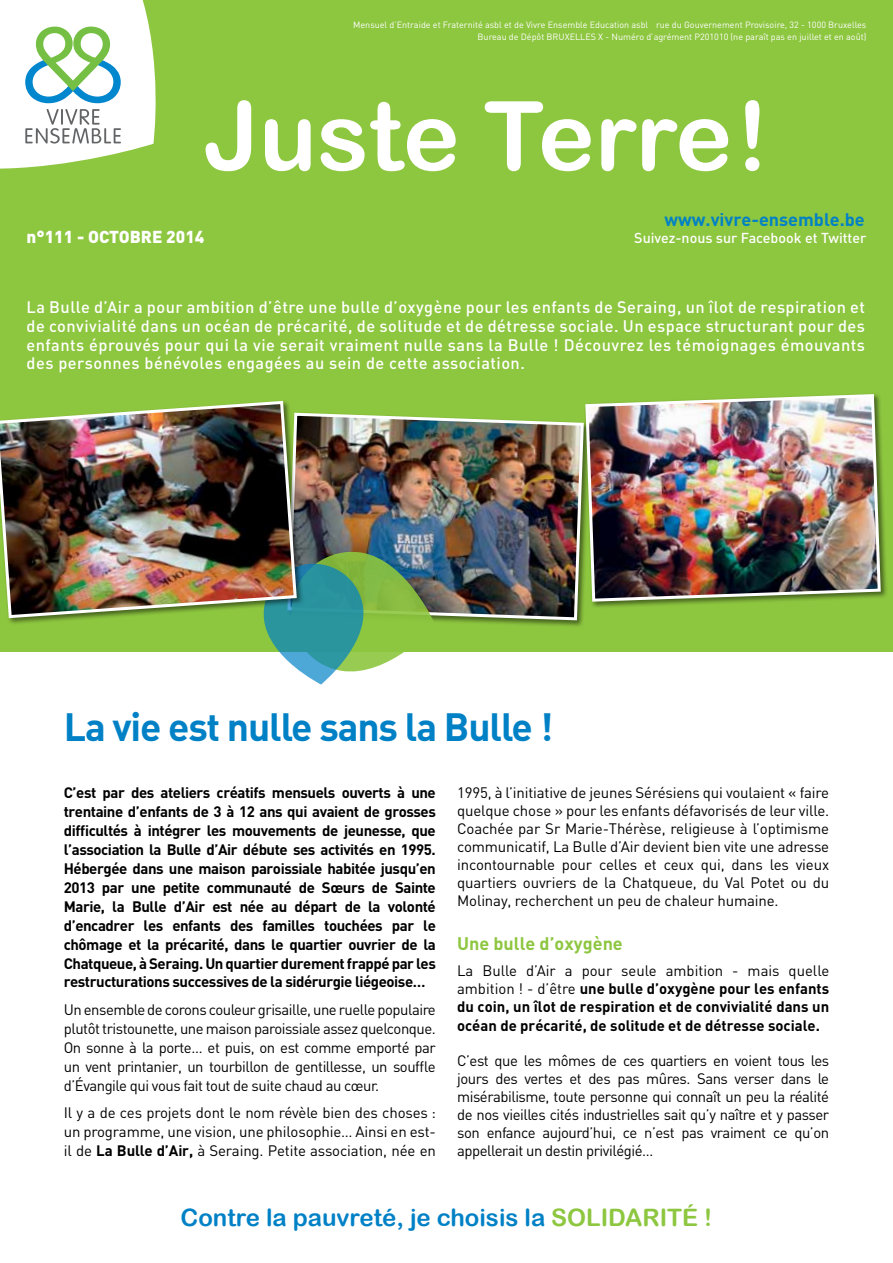
<style>
.page{position:relative;width:893px;height:1263px;background:#fff}
.page>*{position:absolute;margin:0;border:0;box-sizing:border-box;transform-origin:0 0}
.t1{font:96px "Arial Rounded MT Bold";color:#fff}
.t2{font:39px "DIN Bold Alternate";letter-spacing:-.03em;color:#0081c6}
.t3{font:24px "Arial Rounded MT Bold";color:#0081c6}
.t4{font:700 18px "DIN";color:#0081c6}
.t5{font:700 18px "DIN";color:#8dc63f}
.t6{font:900 17.1px "DIN";color:#fff}
.t7{font:500 16.5px/18.8px "DIN";letter-spacing:.03em;color:#fff;text-align:justify}
.t8{font:15px/18px "DIN";letter-spacing:-.03em;color:#000;text-align:justify}
.t9{font:700 15px/18.9px "DIN";letter-spacing:-.015em;color:#000;text-align:justify}
.t10{font:500 14.25px "DIN";color:#fff}
.t11{font:9px/12px "DIN";color:#fff;text-align:right}
.s1{font-weight:900;color:#8dc63f}
.s2{font-weight:700}
.s3{font-weight:400}
.s4{color:#8dc63f}
</style>
<div class="page">
<div style="left:0;top:0;width:893px;height:652px;background:#8dc63f"></div>
<img style="left:304px;top:413px;width:280px;height:209px">
<div style="left:584px;top:393px;width:304px;height:216px;background:#000;opacity:.5"></div>
<img style="left:584px;top:393px;width:298px;height:210px">
<svg style="left:265px;top:547px;width:171px;height:137px"></svg>
<div style="left:0;top:400px;width:304px;height:225px;background:#000;opacity:.5"></div>
<img style="left:0;top:400px;width:298px;height:220px">
<svg style="left:0;top:0;width:156px;height:169px;background:#dfeee0"></svg>
<p class="t11" style="left:353px;top:19px;width:515px">Mensuel d’Entraide et Fraternité asbl et de Vivre Ensemble Education asbl <span class="s1">|</span> rue du Gouvernement Provisoire, 32 - 1000 Bruxelles<br>Bureau de Dépôt BRUXELLES X - Numéro d’agrément P201010 (ne paraît pas en juillet et en août)</p>
<h1 class="t1" style="left:204px;top:79px;width:566px">Juste Terre!</h1>
<p class="t6" style="left:27px;top:226px;width:179px">n°111 - OCTOBRE 2014</p>
<p class="t4" style="left:665px;top:207px;width:202px">www.vivre-ensemble.be</p>
<p class="t10" style="left:634px;top:229px;width:234px">Suivez-nous sur Facebook et Twitter</p>
<p class="t7" style="left:27px;top:297px;width:840px">La Bulle d’Air a pour ambition d’être une bulle d’oxygène pour les enfants de Seraing, un îlot de respiration et de convivialité dans un océan de précarité, de solitude et de détresse sociale. Un espace structurant pour des enfants éprouvés pour qui la vie serait vraiment nulle sans la Bulle ! Découvrez les témoignages émouvants des personnes bénévoles engagées au sein de cette association.</p>
<h2 class="t2" style="left:64px;top:701px;width:491px">La vie est nulle sans la Bulle !</h2>
<p class="t9" style="left:64px;top:783px;width:374px">C’est par des ateliers créatifs mensuels ouverts à une trentaine d’enfants de 3 à 12 ans qui avaient de grosses difficultés à intégrer les mouvements de jeunesse, que l’association la Bulle d’Air débute ses activités en 1995.<br>Hébergée dans une maison paroissiale habitée jusqu’en 2013 par une petite communauté de Sœurs de Sainte Marie, la Bulle d’Air est née au départ de la volonté d’encadrer les enfants des familles touchées par le chômage et la précarité, dans le quartier ouvrier de la Chatqueue, à Seraing. Un quartier durement frappé par les restructurations successives de la sidérurgie liégeoise…</p>
<p class="t8" style="left:64px;top:1000px;width:374px;line-height:18.9px">Un ensemble de corons couleur grisaille, une ruelle populaire plutôt tristounette, une maison paroissiale assez quelconque.<br>On sonne à la porte… et puis, on est comme emporté par un vent printanier, un tourbillon de gentillesse, un souffle d’Évangile qui vous fait tout de suite chaud au cœur.</p>
<p class="t8" style="left:64px;top:1103px;width:374px;line-height:18.9px">Il y a de ces projets dont le nom révèle bien des choses : un programme, une vision, une philosophie… Ainsi en est&shy;il de <span class="s2">La Bulle d’Air,</span> à Seraing. Petite association, née en</p>
<p class="t8" style="left:457px;top:783px;width:374px">1995, à l’initiative de jeunes Sérésiens qui voulaient « faire quelque chose » pour les enfants défavorisés de leur ville.<br>Coachée par Sr Marie-Thérèse, religieuse à l’optimisme communicatif, La Bulle d’Air devient bien vite une adresse incontournable pour celles et ceux qui, dans les vieux quartiers ouvriers de la Chatqueue, du Val Potet ou du Molinay, recherchent un peu de chaleur humaine.</p>
<p class="t5" style="left:457px;top:931px;width:167px">Une bulle d’oxygène</p>
<p class="t9" style="left:457px;top:961px;width:374px;line-height:18px"><span class="s3">La Bulle d’Air a pour seule ambition - mais quelle ambition ! - d’être</span> une bulle d’oxygène pour les enfants du coin, un îlot de respiration et de convivialité dans un océan de précarité, de solitude et de détresse sociale.</p>
<p class="t8" style="left:457px;top:1051px;width:374px">C’est que les mômes de ces quartiers en voient tous les jours des vertes et des pas mûres. Sans verser dans le misérabilisme, toute personne qui connaît un peu la réalité de nos vieilles cités industrielles sait qu’y naître et y passer son enfance aujourd’hui, ce n’est pas vraiment ce qu’on appellerait un destin privilégié…</p>
<h3 class="t3" style="left:181px;top:1204px;width:533px">Contre la pauvreté, je choisis la <span class="s4">SOLIDARITÉ !</span></h3>
</div>
